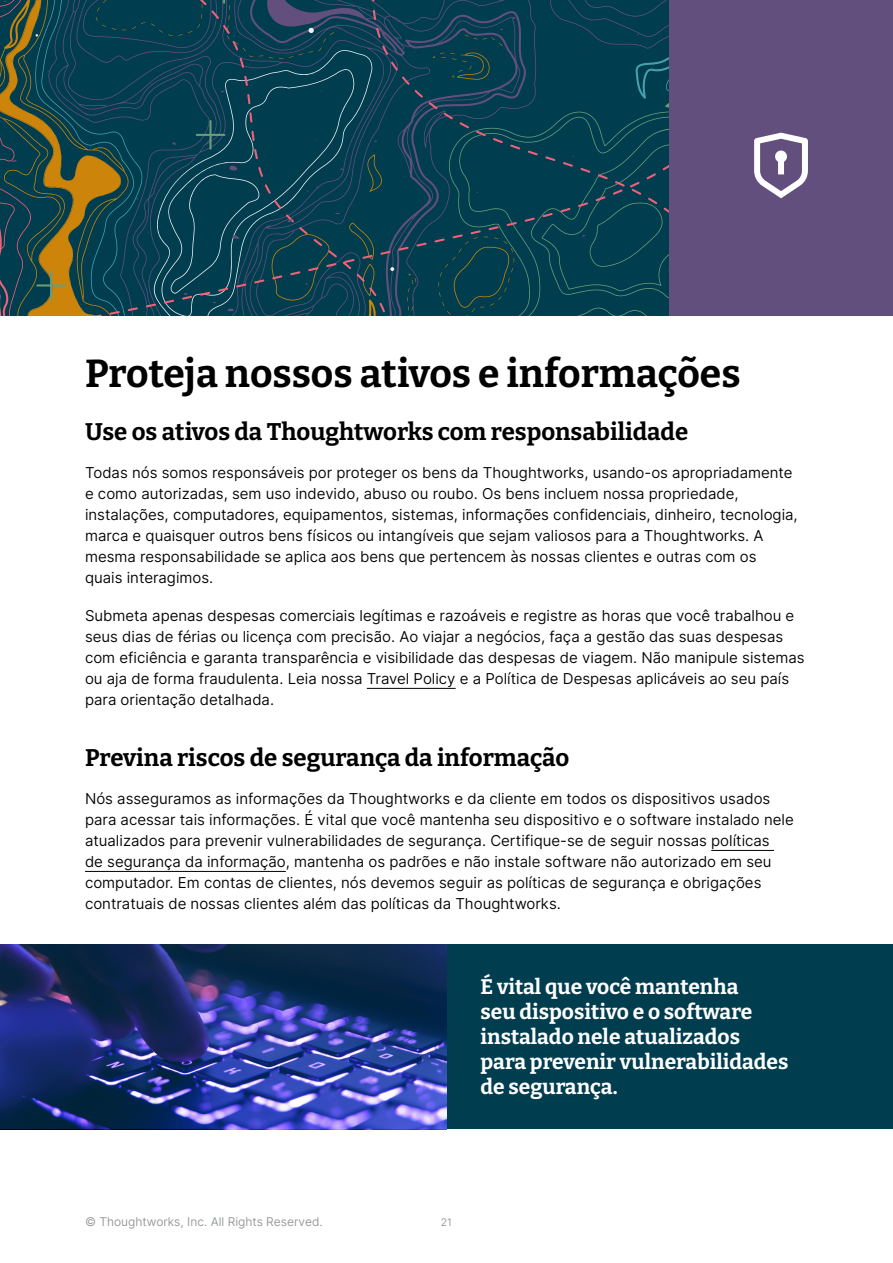
<style>
.page{position:relative;width:893px;height:1263px;background:#fff}
.page>*{position:absolute;margin:0;border:0;box-sizing:border-box;transform-origin:0 0}
.H2_TW{font:700 39px "Bitter";color:#000}
.H3_TW{font:700 24px "Bitter";color:#000}
.Quote_TW_copy{font:700 21px/25.2px "Bitter";color:#fff}
.Paragraph_TW{font:15px/21px "Inter V";color:#000}
.t1{font:12px "Inter V";color:#939598}
.t2{font:10.5px "Inter V";color:#939598}
</style>
<div class="page">
<hr style="left:367px;top:688px;width:89px;height:1px;background:#000">
<hr style="left:711px;top:850px;width:63px;height:1px;background:#000">
<hr style="left:85px;top:871px;width:201px;height:1px;background:#000">
<svg style="left:0;top:0;width:670px;height:316px;background:#114350"></svg>
<div style="left:670px;top:0;width:223px;height:316px;background:#634f7d"></div>
<svg style="left:754px;top:133px;width:54px;height:65px"></svg>
<div style="left:0;top:944px;width:893px;height:185px;background:#003d4f"></div>
<img style="left:0;top:944px;width:446px;height:185px">
<h2 class="H2_TW" style="left:85px;top:349px;width:657px">Proteja nossos ativos e informações</h2>
<h3 class="H3_TW" style="left:85px;top:416px;width:605px">Use os ativos da Thoughtworks com responsabilidade</h3>
<p class="Paragraph_TW" style="left:85px;top:462px;width:714px">Todas nós somos responsáveis por proteger os bens da Thoughtworks, usando-os apropriadamente e como autorizadas, sem uso indevido, abuso ou roubo. Os bens incluem nossa propriedade, instalações, computadores, equipamentos, sistemas, informações confidenciais, dinheiro, tecnologia, marca e quaisquer outros bens físicos ou intangíveis que sejam valiosos para a Thoughtworks. A mesma responsabilidade se aplica aos bens que pertencem às nossas clientes e outras com os<br>quais interagimos.</p>
<p class="Paragraph_TW" style="left:85px;top:605px;width:721px">Submeta apenas despesas comerciais legítimas e razoáveis e registre as horas que você trabalhou e seus dias de férias ou licença com precisão. Ao viajar a negócios, faça a gestão das suas despesas com eficiência e garanta transparência e visibilidade das despesas de viagem. Não manipule sistemas ou aja de forma fraudulenta. Leia nossa Travel Policy e a Política de Despesas aplicáveis ao seu país para orientação detalhada.</p>
<h3 class="H3_TW" style="left:85px;top:742px;width:486px">Previna riscos de segurança da informação</h3>
<p class="Paragraph_TW" style="left:85px;top:788px;width:710px">Nós asseguramos as informações da Thoughtworks e da cliente em todos os dispositivos usados para acessar tais informações. É vital que você mantenha seu dispositivo e o software instalado nele atualizados para prevenir vulnerabilidades de segurança. Certifique-se de seguir nossas políticas<br>de segurança da informação, mantenha os padrões e não instale software não autorizado em seu computador. Em contas de clientes, nós devemos seguir as políticas de segurança e obrigações contratuais de nossas clientes além das políticas da Thoughtworks.</p>
<p class="Quote_TW_copy" style="left:480px;top:973px;width:309px">É vital que você mantenha<br>seu dispositivo e o software instalado nele atualizados para prevenir vulnerabilidades de segurança.</p>
<p class="t1" style="left:85px;top:1213px;width:239px">© Thoughtworks, Inc. All Rights Reserved.</p>
<p class="t2" style="left:441px;top:1214px;width:13px">21</p>
</div>
